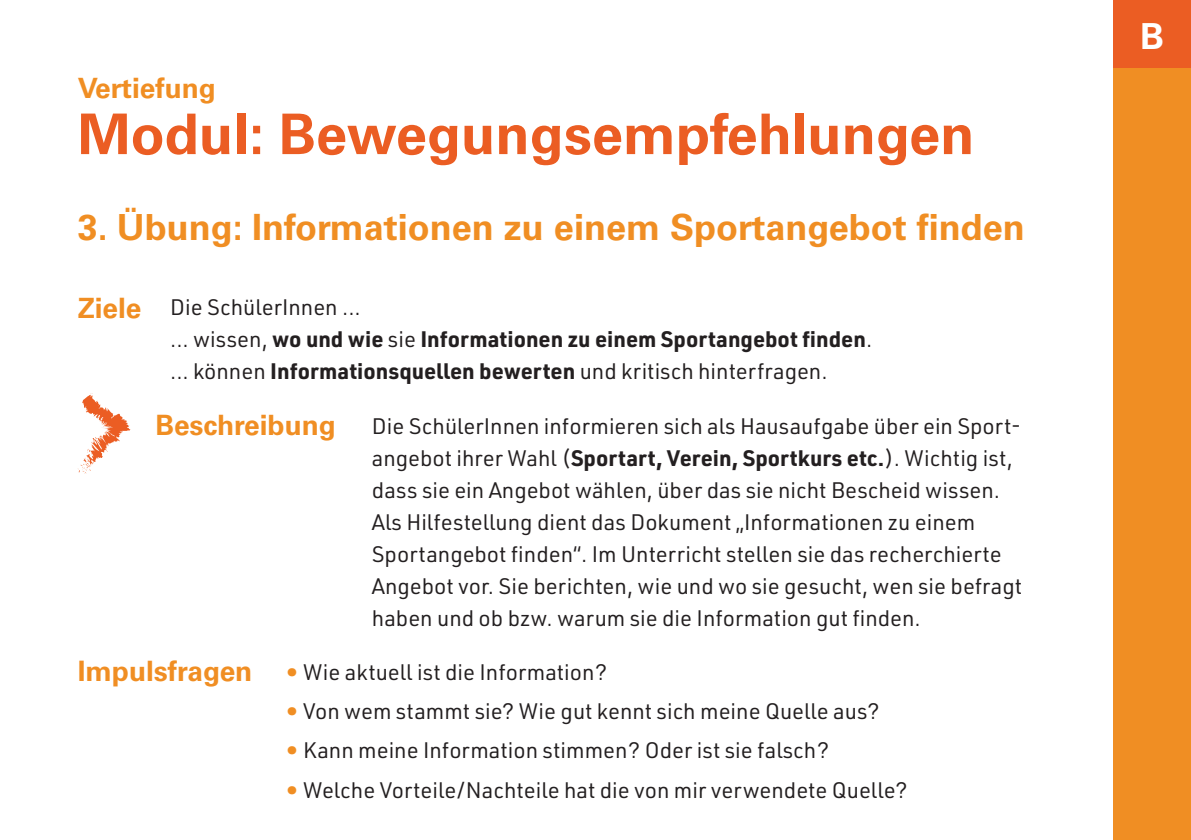
<style>
.page{position:relative;width:1191px;height:840px;background:#fff}
.page>*{position:absolute;margin:0;border:0;box-sizing:border-box;transform-origin:0 0}
.t1{font:700 56px "Univers LT Std";color:#eb5d23}
.t2{font:700 36px "Univers LT Std";color:#f08e23}
.t3{font:700 35.8px "Univers LT Std";color:#fff}
.t4{font:700 28px "Univers LT Std";color:#f08e23}
.t5{font:22px/32px "URWDIN";color:#231f20}
.t6{font:700 22px/32px "URWDIN";color:#231f20}
.s1{font-weight:400}
.s2{font-weight:700}
.s3{font-family:"Univers LT Std";font-weight:700;font-size:28px;color:#f08e23}
.s4{font-weight:700;color:#f08e23}
</style>
<div class="page">
<div style="left:1113px;top:0;width:78px;height:68px;background:#eb5d23"></div>
<div style="left:1113px;top:68px;width:78px;height:771px;background:#f08e23"></div>
<svg style="left:78px;top:393px;width:53px;height:81px"></svg>
<p class="t4" style="left:78px;top:71px;width:140px">Vertiefung</p>
<h1 class="t1" style="left:78px;top:101px;width:898px">Modul: Bewegungsempfehlungen</h1>
<h2 class="t2" style="left:78px;top:206px;width:948px">3. Übung: Informationen zu einem Sportangebot finden</h2>
<p class="t4" style="left:78px;top:292px;width:65px">Ziele</p>
<p class="t6" style="left:170px;top:290px;width:703px"><span class="s1">Die SchülerInnen ...<br>... wissen,</span> wo und wie <span class="s1">sie</span> Informationen zu einem Sportangebot finden<span class="s1">. ... können</span> Informationsquellen bewerten <span class="s1">und kritisch hinterfragen.</span></p>
<p class="t5" style="left:372px;top:409px;width:652px">Die SchülerInnen informieren sich als Hausaufgabe über ein Sport&shy;angebot ihrer Wahl (<span class="s2">Sportart, Verein, Sportkurs etc.</span>). Wichtig ist, dass sie ein Angebot wählen, über das sie nicht Bescheid wissen.<br>Als Hilfestellung dient das Dokument „Informationen zu einem Sportangebot finden“. Im Unterricht stellen sie das recherchierte Angebot vor. Sie berichten, wie und wo sie gesucht, wen sie befragt haben und ob bzw. warum sie die Information gut finden.</p>
<p class="t4" style="left:155px;top:409px;width:182px">Beschreibung</p>
<p class="t5" style="left:78px;top:654px;width:531px"><span class="s3">Impulsfragen</span> <span class="s4">•</span> Wie aktuell ist die Information?</p>
<p class="t5" style="left:286px;top:694px;width:595px"><span class="s4">•</span> Von wem stammt sie? Wie gut kennt sich meine Quelle aus?</p>
<p class="t5" style="left:286px;top:733px;width:544px"><span class="s4">•</span> Kann meine Information stimmen? Oder ist sie falsch?</p>
<p class="t5" style="left:286px;top:772px;width:623px"><span class="s4">•</span> Welche Vorteile/Nachteile hat die von mir verwendete Quelle?</p>
<h3 class="t3" style="left:1140px;top:16px;width:25px">B</h3>
</div>
